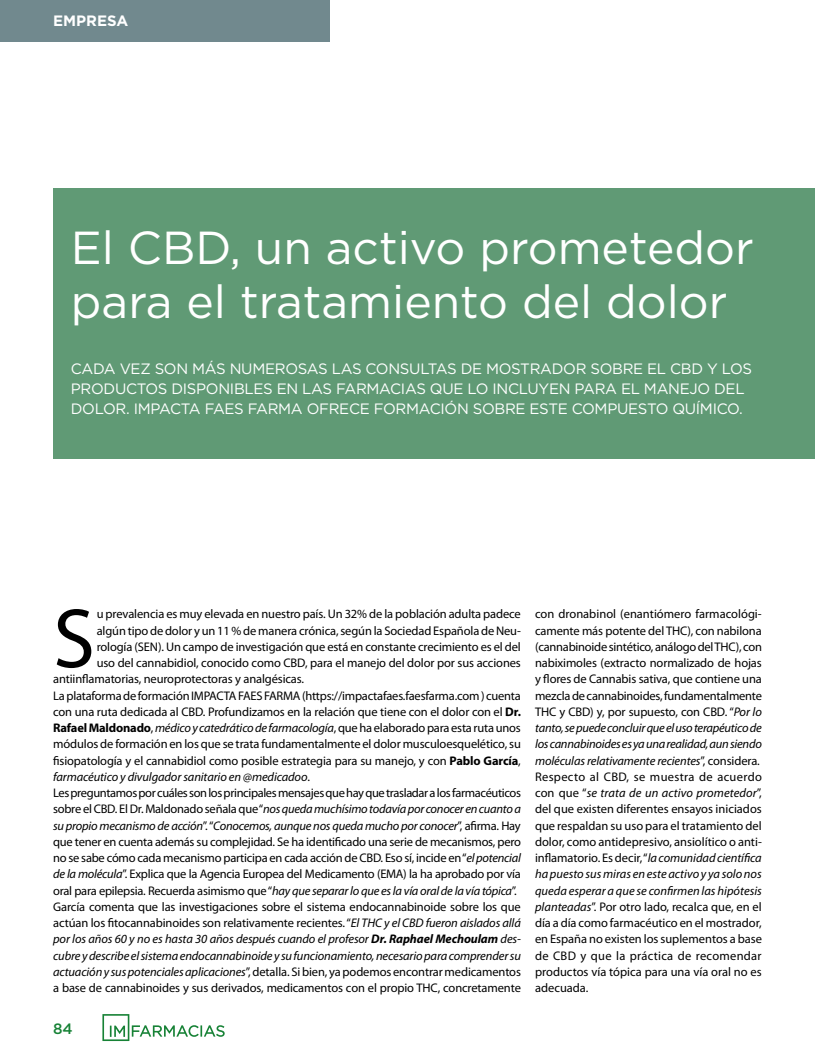
<style>
.page{position:relative;width:815px;height:1063px;background:#fff}
.page>*{position:absolute;margin:0;border:0;box-sizing:border-box;transform-origin:0 0}
.t1{font:84.88px "Myriad Pro";color:#000}
.t2{font:46.25px/53.8px "Gotham";color:#fff}
.t3{font:15px/20px "Gotham";letter-spacing:-.02em;color:#fff}
.t4{font:700 15px "Gotham";color:#fff}
.t5{font:500 15px "Gotham";color:#178236}
.t6{font:12.5px/16.2px "Myriad Pro";letter-spacing:-.01em;color:#000}
.t7{font:italic 12.5px "Myriad Pro";letter-spacing:-.01em;color:#000}
.t8{font:12.5px "Myriad Pro";letter-spacing:-.03em;color:#000}
.s1{font-weight:700}
.s2{font-style:italic}
.s3{font-style:normal}
</style>
<div class="page">
<div style="left:0;top:0;width:330px;height:41px;background:#71898e"></div>
<svg style="left:102px;top:1014px;width:123px;height:27px"></svg>
<div style="left:53px;top:189px;width:762px;height:270px;background:#609a75"></div>
<p class="t4" style="left:53px;top:12px;width:77px">EMPRESA</p>
<h2 class="t2" style="left:71px;top:220px;width:684px">El CBD, un activo prometedor para el tratamiento del dolor</h2>
<p class="t3" style="left:71px;top:359px;width:683px">CADA VEZ SON MÁS NUMEROSAS LAS CONSULTAS DE MOSTRADOR SOBRE EL CBD Y LOS<br>PRODUCTOS DISPONIBLES EN LAS FARMACIAS QUE LO INCLUYEN PARA EL MANEJO DEL<br>DOLOR. IMPACTA FAES FARMA OFRECE FORMACIÓN SOBRE ESTE COMPUESTO QUÍMICO.</p>
<h1 class="t1" style="left:53px;top:586px;width:43px">S</h1>
<p class="t6" style="left:97px;top:606px;width:426px">u prevalencia es muy elevada en nuestro país. Un 32% de la población adulta padece</p>
<p class="t6" style="left:97px;top:622px;width:426px">algún tipo de dolor y un 11 % de manera crónica, según la Sociedad Española de Neu-</p>
<p class="t6" style="left:97px;top:638px;width:426px">rología (SEN). Un campo de investigación que está en constante crecimiento es el del</p>
<p class="t6" style="left:97px;top:655px;width:426px">uso del cannabidiol, conocido como CBD, para el manejo del dolor por sus acciones</p>
<p class="t6" style="left:53px;top:671px;width:252px">antiinflamatorias, neuroprotectoras y analgésicas.</p>
<p class="t6" style="left:53px;top:687px;width:469px">La plataforma de formación IMPACTA FAES FARMA (https://impactafaes.faesfarma.com ) cuenta</p>
<p class="t6" style="left:53px;top:703px;width:469px">con una ruta dedicada al CBD. Profundizamos en la relación que tiene con el dolor con el <span class="s1">Dr.</span></p>
<p class="t6" style="left:53px;top:720px;width:469px"><span class="s1">Rafael Maldonado</span>, <span class="s2">médico y catedrático de farmacología</span>, que ha elaborado para esta ruta unos</p>
<p class="t6" style="left:53px;top:736px;width:469px">módulos de formación en los que se trata fundamentalmente el dolor musculoesquelético, su</p>
<p class="t6" style="left:53px;top:752px;width:469px">fisiopatología y el cannabidiol como posible estrategia para su manejo, y con <span class="s1">Pablo García</span>,</p>
<p class="t7" style="left:53px;top:769px;width:258px">farmacéutico y divulgador sanitario en @medicadoo<span class="s3">.</span></p>
<p class="t8" style="left:53px;top:785px;width:469px">Les preguntamos por cuáles son los principales mensajes que hay que trasladar a los farmacéuticos</p>
<p class="t7" style="left:53px;top:801px;width:469px"><span class="s3">sobre el CBD. El Dr. Maldonado señala que “</span>nos queda muchísimo todavía por conocer en cuanto a</p>
<p class="t7" style="left:53px;top:818px;width:469px">su propio mecanismo de acción<span class="s3">”. “</span>Conocemos, aunque nos queda mucho por conocer<span class="s3">”, afirma. Hay</span></p>
<p class="t6" style="left:53px;top:833px;width:469px">que tener en cuenta además su complejidad. Se ha identificado una serie de mecanismos, pero</p>
<p class="t6" style="left:53px;top:850px;width:469px">no se sabe cómo cada mecanismo participa en cada acción de CBD. Eso sí, incide en “<span class="s2">el potencial</span></p>
<p class="t6" style="left:53px;top:866px;width:469px"><span class="s2">de la molécula</span>”. Explica que la Agencia Europea del Medicamento (EMA) la ha aprobado por vía</p>
<p class="t7" style="left:53px;top:883px;width:465px"><span class="s3">oral para epilepsia. Recuerda asimismo que “</span>hay que separar lo que es la vía oral de la vía tópica<span class="s3">”.</span></p>
<p class="t6" style="left:53px;top:898px;width:469px">García comenta que las investigaciones sobre el sistema endocannabinoide sobre los que</p>
<p class="t6" style="left:53px;top:915px;width:469px">actúan los fitocannabinoides son relativamente recientes. “<span class="s2">El THC y el CBD fueron aislados allá</span></p>
<p class="t7" style="left:53px;top:931px;width:469px">por los años 60 y no es hasta 30 años después cuando el profesor <span class="s1">Dr. Raphael Mechoulam</span> des-</p>
<p class="t7" style="left:53px;top:948px;width:469px">cubre y describe el sistema endocannabinoide y su funcionamiento, necesario para comprender su</p>
<p class="t6" style="left:53px;top:963px;width:469px"><span class="s2">actuación y sus potenciales aplicaciones</span>”, detalla. Si bien, ya podemos encontrar medicamentos</p>
<p class="t6" style="left:53px;top:980px;width:469px">a base de cannabinoides y sus derivados, medicamentos con el propio THC, concretamente</p>
<p class="t5" style="left:53px;top:1018px;width:21px">84</p>
<p class="t6" style="left:535px;top:606px;width:228px">con dronabinol (enantiómero farmacológi&shy;camente más potente del THC), con nabilona (cannabinoide sintético, análogo del THC), con nabiximoles (extracto normalizado de hojas y flores de Cannabis sativa, que contiene una mezcla de cannabinoides, fundamentalmente THC y CBD) y, por supuesto, con CBD. “<span class="s2">Por lo tanto, se puede concluir que el uso terapéutico de los cannabinoides es ya una realidad, aun siendo moléculas relativamente recientes</span>”, considera.<br>Respecto al CBD, se muestra de acuerdo con que “<span class="s2">se trata de un activo prometedor</span>”, del que existen diferentes ensayos iniciados que respaldan su uso para el tratamiento del dolor, como antidepresivo, ansiolítico o anti&shy;inflamatorio. Es decir, “<span class="s2">la comunidad científica ha puesto sus miras en este activo y ya solo nos queda esperar a que se confirmen las hipótesis planteadas</span>”. Por otro lado, recalca que, en el día a día como farmacéutico en el mostrador, en España no existen los suplementos a base de CBD y que la práctica de recomendar productos vía tópica para una vía oral no es adecuada.</p>
</div>
